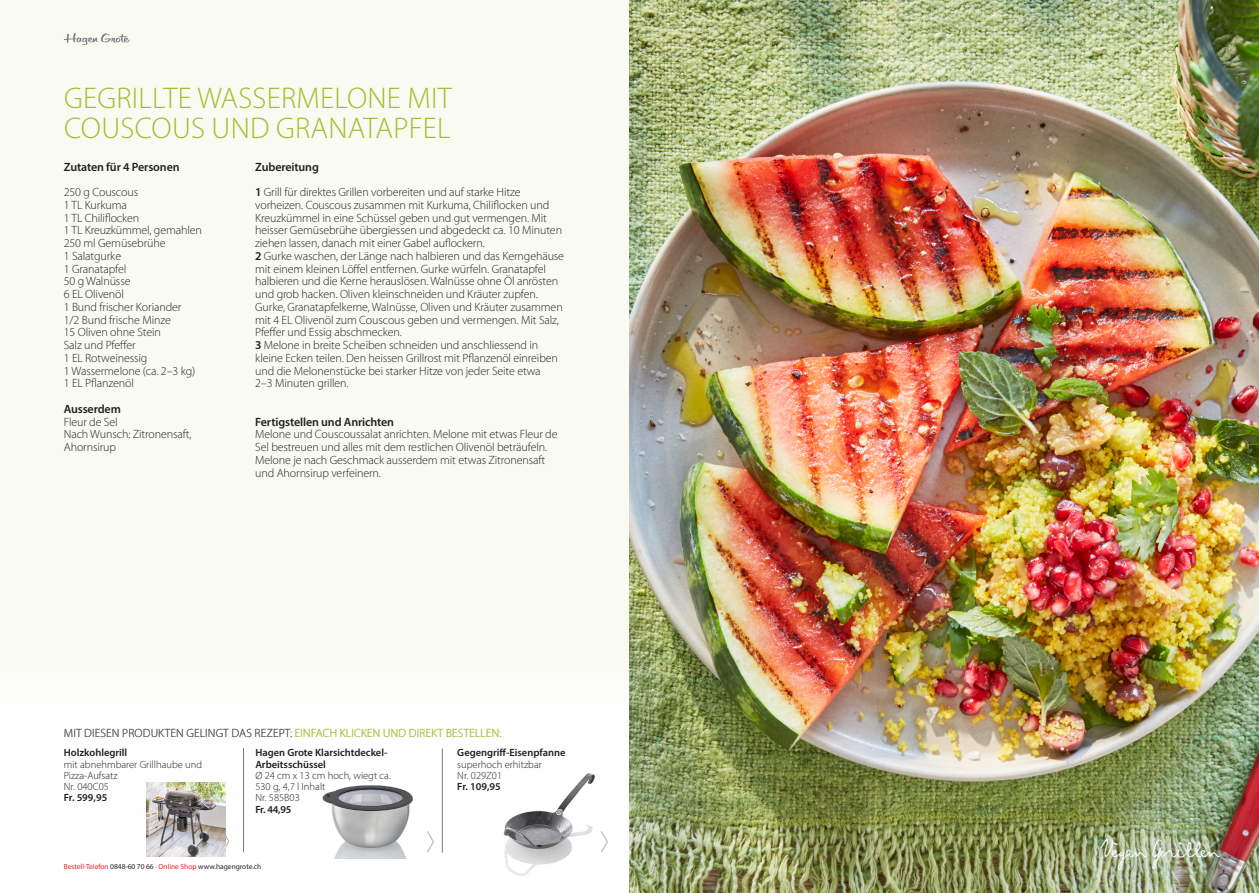
<style>
.page{position:relative;width:1259px;height:893px;background:#fff}
.page>*{position:absolute;margin:0;border:0;box-sizing:border-box;transform-origin:0 0}
.t1{font:300 30px/30px "Myriad Pro";letter-spacing:.01em;color:#a0be2f}
.t2{font:22.65px "Allan Handwriting";letter-spacing:-.01em;color:#fff}
.Copy{font:300 12px/12.8px "Myriad Pro";letter-spacing:-.01em;color:#231f20}
.t3{font:300 12px "Myriad Pro";letter-spacing:.01em;color:#57585a}
.Copy-2{font:600 12px "Myriad Pro";letter-spacing:-.01em;color:#231f20}
.t4{font:300 10.5px/11.2px "Myriad Pro";color:#231f20}
.t5{font:600 10.5px/11.2px "Myriad Pro";color:#231f20}
.t6{font:7.35px "Myriad Pro";color:#231f20}
.s1{font-weight:600}
.s2{color:#a0be2f}
.s3{color:#ee1d23}
</style>
<div class="page">
<div style="left:0;top:0;width:887px;height:893px;background:#f9fbf2"></div>
<div style="left:0;top:663px;width:1259px;height:230px;background:#fff"></div>
<hr style="left:243px;top:748px;width:1px;height:104px;background:#717d83">
<hr style="left:442px;top:748px;width:1px;height:105px;background:#717d83">
<svg style="left:427px;top:831px;width:7px;height:22px"></svg>
<svg style="left:64px;top:33px;width:66px;height:12px"></svg>
<img style="left:629px;top:0;width:630px;height:893px">
<svg style="left:226px;top:836px;width:4px;height:11px"></svg>
<svg style="left:601px;top:831px;width:7px;height:22px"></svg>
<img style="left:322px;top:785px;width:91px;height:73px">
<img style="left:503px;top:773px;width:92px;height:103px">
<img style="left:147px;top:782px;width:79px;height:74px">
<p class="t1" style="left:64px;top:82px;width:389px">GEGRILLTE WASSERMELONE MIT<br>COUSCOUS UND GRANATAPFEL</p>
<p class="Copy-2" style="left:255px;top:159px;width:65px">Zubereitung</p>
<p class="Copy" style="left:255px;top:186px;width:308px"><span class="s1">1</span> Grill für direktes Grillen vorbereiten und auf starke Hitze vorheizen. Couscous zusammen mit Kurkuma, Chiliflocken und Kreuzkümmel in eine Schüssel geben und gut vermengen. Mit heisser Gemüsebrühe übergiessen und abgedeckt ca. 10 Minuten ziehen lassen, danach mit einer Gabel auflockern.</p>
<p class="Copy" style="left:255px;top:249px;width:310px"><span class="s1">2</span> Gurke waschen, der Länge nach halbieren und das Kerngehäuse mit einem kleinen Löffel entfernen. Gurke würfeln. Granatapfel halbieren und die Kerne herauslösen. Walnüsse ohne Öl anrösten und grob hacken. Oliven kleinschneiden und Kräuter zupfen.<br>Gurke, Granatapfelkerne, Walnüsse, Oliven und Kräuter zusammen mit 4 EL Olivenöl zum Couscous geben und vermengen. Mit Salz, Pfeffer und Essig abschmecken.</p>
<p class="Copy" style="left:255px;top:339px;width:304px"><span class="s1">3</span> Melone in breite Scheiben schneiden und anschliessend in kleine Ecken teilen. Den heissen Grillrost mit Pflanzenöl einreiben und die Melonenstücke bei starker Hitze von jeder Seite etwa 2–3 Minuten grillen.</p>
<p class="Copy-2" style="left:255px;top:414px;width:140px">Fertigstellen und Anrichten</p>
<p class="Copy" style="left:255px;top:428px;width:304px">Melone und Couscoussalat anrichten. Melone mit etwas Fleur de Sel bestreuen und alles mit dem restlichen Olivenöl beträufeln.<br>Melone je nach Geschmack ausserdem mit etwas Zitronensaft und Ahornsirup verfeinern.</p>
<p class="Copy-2" style="left:64px;top:159px;width:117px">Zutaten für 4 Personen</p>
<p class="Copy" style="left:64px;top:186px;width:76px">250 g Couscous</p>
<p class="Copy" style="left:64px;top:198px;width:65px">1 TL Kurkuma</p>
<p class="Copy" style="left:64px;top:211px;width:77px">1 TL Chiliflocken</p>
<p class="Copy" style="left:64px;top:224px;width:140px">1 TL Kreuzkümmel, gemahlen</p>
<p class="Copy" style="left:64px;top:237px;width:103px">250 ml Gemüsebrühe</p>
<p class="Copy" style="left:64px;top:249px;width:59px">1 Salatgurke</p>
<p class="Copy" style="left:64px;top:262px;width:64px">1 Granatapfel</p>
<p class="Copy" style="left:64px;top:275px;width:68px">50 g Walnüsse</p>
<p class="Copy" style="left:64px;top:288px;width:62px">6 EL Olivenöl</p>
<p class="Copy" style="left:64px;top:300px;width:119px">1 Bund frischer Koriander</p>
<p class="Copy" style="left:64px;top:313px;width:109px">1/2 Bund frische Minze</p>
<p class="Copy" style="left:64px;top:326px;width:99px">15 Oliven ohne Stein</p>
<p class="Copy" style="left:64px;top:339px;width:73px">Salz und Pfeffer</p>
<p class="Copy" style="left:64px;top:351px;width:85px">1 EL Rotweinessig</p>
<p class="Copy" style="left:64px;top:364px;width:133px">1 Wassermelone (ca. 2–3 kg)</p>
<p class="Copy" style="left:64px;top:377px;width:72px">1 EL Pflanzenöl</p>
<p class="Copy-2" style="left:64px;top:401px;width:59px">Ausserdem</p>
<p class="Copy" style="left:64px;top:415px;width:55px">Fleur de Sel</p>
<p class="Copy" style="left:64px;top:428px;width:129px">Nach Wunsch: Zitronensaft,<br>Ahornsirup</p>
<p class="t3" style="left:64px;top:726px;width:439px">MIT DIESEN PRODUKTEN GELINGT DAS REZEPT: <span class="s2">EINFACH KLICKEN UND DIREKT BESTELLEN:</span></p>
<p class="t3" style="left:290px;top:726px;width:4px">.</p>
<p class="t5" style="left:64px;top:747px;width:65px">Holzkohlegrill</p>
<p class="t4" style="left:64px;top:758px;width:140px">mit abnehmbarer Grillhaube und<br>Pizza-Aufsatz<br>Nr. 040C05</p>
<p class="t5" style="left:64px;top:792px;width:45px">Fr. 599,95</p>
<p class="t5" style="left:255px;top:747px;width:134px">Hagen Grote Klarsichtdeckel-<br>Arbeitsschüssel</p>
<p class="t4" style="left:255px;top:770px;width:137px">Ø 24 cm x 13 cm hoch, wiegt ca.<br>530 g, 4,7 l Inhalt<br>Nr. 585B03</p>
<p class="t5" style="left:255px;top:803px;width:38px">Fr. 44,95</p>
<p class="t6" style="left:64px;top:862px;width:199px"><span class="s3">Bestell-Telefon</span> 0848-60 70 66 · <span class="s3">Online Shop</span> www.hagengrote.ch</p>
<p class="t5" style="left:457px;top:747px;width:110px">Gegengriff-Eisenpfanne</p>
<p class="t4" style="left:457px;top:758px;width:86px">superhoch erhitzbar<br>Nr. 029Z01<br><span class="s1">Fr. 109,95</span></p>
<p class="t2" style="left:1101px;top:836px;width:120px">Vegan Grillen</p>
</div>
